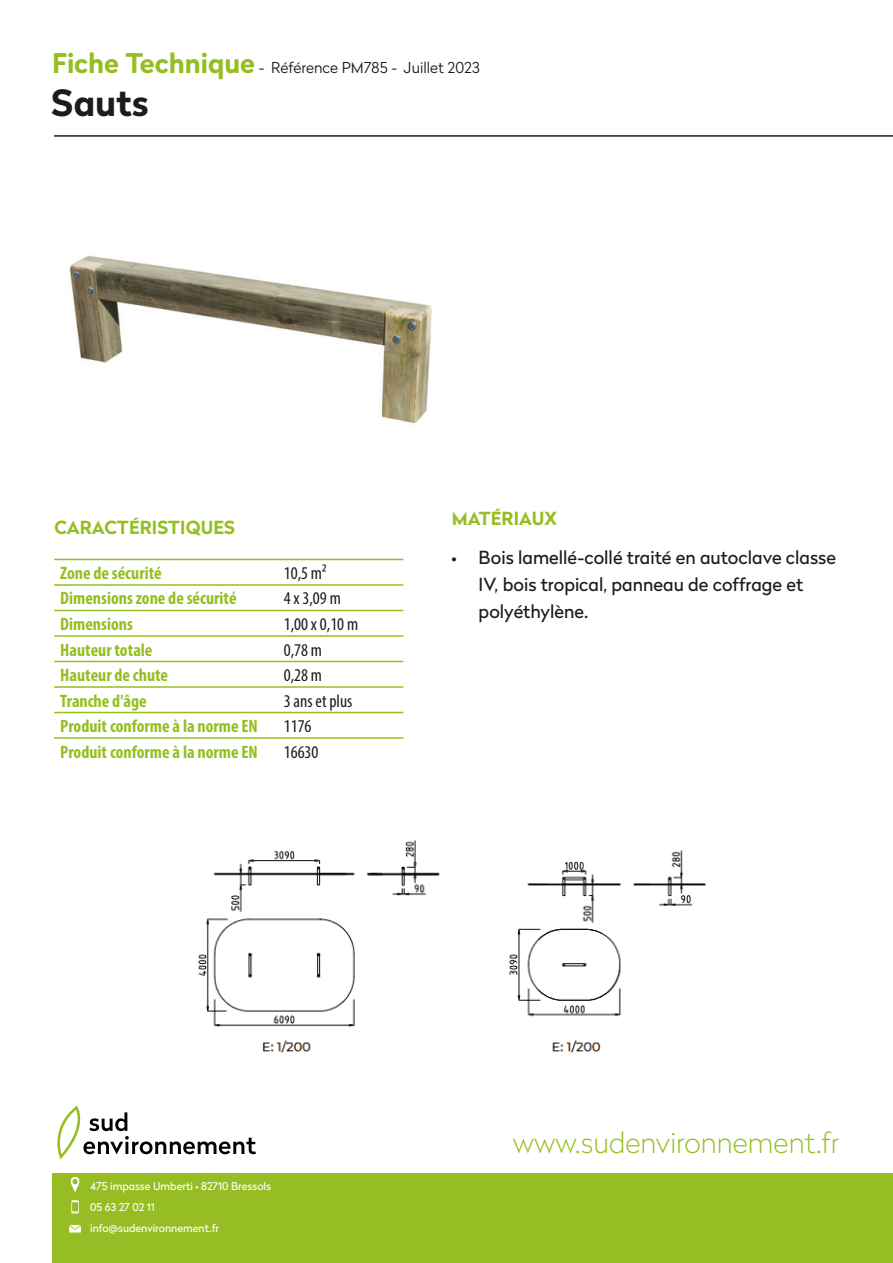
<style>
.page{position:relative;width:893px;height:1263px;background:#fff}
.page>*{position:absolute;margin:0;border:0;box-sizing:border-box;transform-origin:0 0}
.t1{font:700 36px "Radikal";color:#1c1c1c}
.t2{font:100 28.5px "Radikal";color:#96be21}
.t3{font:700 condensed 18px "Myriad Pro";color:#96be21}
.t4{font:18px/27px "Radikal";color:#1c1c1c}
.t5{font:condensed 18px "Myriad Pro";color:#1c1c1c}
.t6{font:700 18px "Radikal";letter-spacing:.005em;color:#96be21}
.t7{font:300 15px "Radikal";color:#1c1c1c}
.t8{font:10.65px/20.5px "Radikal";color:#fff}
.s1{font-weight:700;font-size:27px;color:#96be21}
</style>
<div class="page">
<div style="left:53px;top:1172px;width:840px;height:91px;background:#96be24"></div>
<svg style="left:57px;top:1106px;width:199px;height:53px"></svg>
<svg style="left:70px;top:1177px;width:10px;height:15px"></svg>
<svg style="left:69px;top:1225px;width:12px;height:7px"></svg>
<svg style="left:71px;top:1200px;width:8px;height:13px"></svg>
<img style="left:69px;top:255px;width:363px;height:172px">
<hr style="left:54px;top:135px;width:839px;height:2px;background:#1c1c1c">
<hr style="left:54px;top:559px;width:224px;height:1px;background:#96be21">
<hr style="left:278px;top:559px;width:125px;height:1px;background:#96be21">
<hr style="left:54px;top:584px;width:224px;height:2px;background:#96be21">
<hr style="left:278px;top:584px;width:125px;height:2px;background:#96be21">
<hr style="left:54px;top:610px;width:224px;height:1px;background:#96be21">
<hr style="left:278px;top:610px;width:125px;height:1px;background:#96be21">
<hr style="left:54px;top:635px;width:224px;height:2px;background:#96be21">
<hr style="left:278px;top:635px;width:125px;height:2px;background:#96be21">
<hr style="left:54px;top:661px;width:224px;height:1px;background:#96be21">
<hr style="left:278px;top:661px;width:125px;height:1px;background:#96be21">
<hr style="left:54px;top:686px;width:224px;height:2px;background:#96be21">
<hr style="left:278px;top:686px;width:125px;height:2px;background:#96be21">
<hr style="left:54px;top:712px;width:224px;height:1px;background:#96be21">
<hr style="left:278px;top:712px;width:125px;height:1px;background:#96be21">
<hr style="left:54px;top:737px;width:224px;height:2px;background:#96be21">
<hr style="left:278px;top:737px;width:125px;height:2px;background:#96be21">
<img style="left:198px;top:840px;width:508px;height:213px">
<p class="t7" style="left:52px;top:58px;width:429px"><span class="s1">Fiche Technique</span> - Référence PM785 - Juillet 2023</p>
<p class="t1" style="left:51px;top:77px;width:99px">Sauts</p>
<p class="t6" style="left:54px;top:514px;width:182px">CARACTÉRISTIQUES</p>
<p class="t3" style="left:60px;top:562px;width:103px">Zone de sécurité</p>
<p class="t5" style="left:284px;top:562px;width:44px">10,5 m²</p>
<p class="t3" style="left:60px;top:587px;width:178px">Dimensions zone de sécurité</p>
<p class="t5" style="left:284px;top:588px;width:58px">4 x 3,09 m</p>
<p class="t3" style="left:60px;top:613px;width:74px">Dimensions</p>
<p class="t5" style="left:284px;top:613px;width:76px">1,00 x 0,10 m</p>
<p class="t3" style="left:60px;top:638px;width:94px">Hauteur totale</p>
<p class="t5" style="left:284px;top:639px;width:40px">0,78 m</p>
<p class="t3" style="left:60px;top:664px;width:109px">Hauteur de chute</p>
<p class="t5" style="left:284px;top:664px;width:40px">0,28 m</p>
<p class="t3" style="left:60px;top:689px;width:88px">Tranche d'âge</p>
<p class="t5" style="left:284px;top:690px;width:70px">3 ans et plus</p>
<p class="t3" style="left:60px;top:715px;width:199px">Produit conforme à la norme EN</p>
<p class="t5" style="left:284px;top:715px;width:29px">1176</p>
<p class="t3" style="left:60px;top:740px;width:199px">Produit conforme à la norme EN</p>
<p class="t5" style="left:284px;top:741px;width:36px">16630</p>
<p class="t6" style="left:452px;top:506px;width:107px">MATÉRIAUX</p>
<p class="t4" style="left:479px;top:543px;width:359px;text-indent:-27px">• Bois lamellé-collé traité en autoclave classe<br>IV, bois tropical, panneau de coffrage et polyéthylène.</p>
<p class="t8" style="left:90px;top:1175px;width:182px">475 impasse Umberti • 82710 Bressols<br>05 63 27 02 11</p>
<p class="t8" style="left:90px;top:1217px;width:130px">info@sudenvironnement.fr</p>
<h2 class="t2" style="left:513px;top:1123px;width:328px">www.sudenvironnement.fr</h2>
</div>
